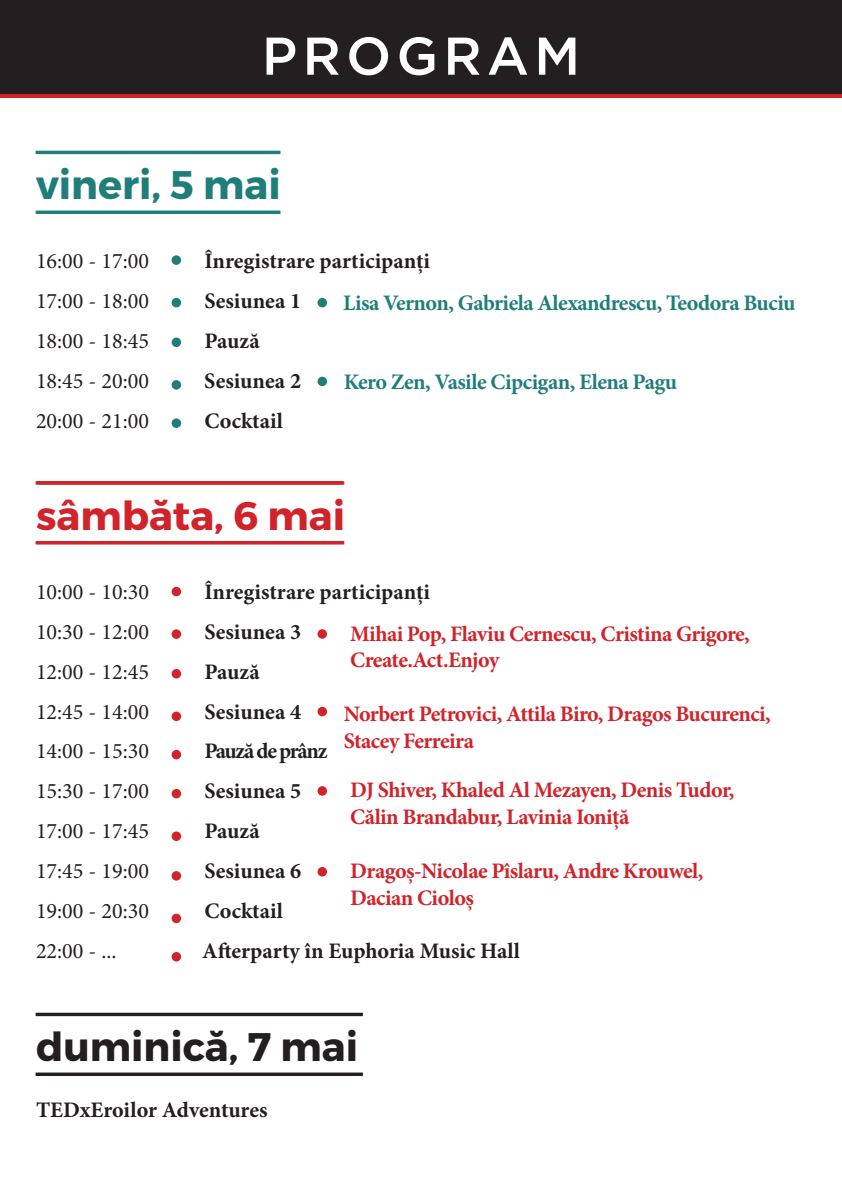
<style>
.page{position:relative;width:842px;height:1191px;background:#fff}
.page>*{position:absolute;margin:0;border:0;box-sizing:border-box;transform-origin:0 0}
.t1{font:500 53px "Gotham";letter-spacing:.1em;color:#fff}
.t2{font:700 39.9px "Montserrat";color:#231f20}
.t3{font:700 39.9px "Montserrat";color:#d1232a}
.t4{font:700 39.9px "Montserrat";color:#207e7a}
.t5{font:700 22.2px "Minion Pro";letter-spacing:-.025em;color:#d1232a}
.t6{font:700 22.2px "Minion Pro";color:#231f20}
.t7{font:22.2px "Minion Pro";color:#231f20}
.t8{font:700 22.2px "Minion Pro";letter-spacing:-.025em;color:#207e7a}
.t9{font:700 22.2px "Minion Pro";letter-spacing:-.06em;color:#231f20}
</style>
<div class="page">
<div style="left:0;top:0;width:842px;height:97px;background:#231f20"></div>
<hr style="left:0;top:94px;width:842px;height:4px;background:#d1232a">
<div style="left:36px;top:210px;width:244px;height:4px;border:3px solid #207e7a"></div>
<div style="left:36px;top:541px;width:308px;height:3px;border:3px solid #d1232a"></div>
<div style="left:36px;top:1072px;width:327px;height:4px;border:3px solid #231f20"></div>
<div style="left:36px;top:151px;width:244px;height:3px;border:3px solid #207e7a"></div>
<div style="left:36px;top:481px;width:308px;height:3px;border:3px solid #d1232a"></div>
<div style="left:36px;top:1012px;width:327px;height:4px;border:3px solid #231f20"></div>
<div style="left:172px;top:255px;width:9px;height:10px;background:#207e7a;border-radius:50%"></div>
<div style="left:172px;top:587px;width:9px;height:9px;background:#d1232a;border-radius:50%"></div>
<div style="left:172px;top:789px;width:9px;height:9px;background:#d1232a;border-radius:50%"></div>
<div style="left:172px;top:337px;width:9px;height:10px;background:#207e7a;border-radius:50%"></div>
<div style="left:172px;top:669px;width:9px;height:9px;background:#d1232a;border-radius:50%"></div>
<div style="left:172px;top:871px;width:9px;height:9px;background:#d1232a;border-radius:50%"></div>
<div style="left:172px;top:298px;width:9px;height:9px;background:#207e7a;border-radius:50%"></div>
<div style="left:317px;top:298px;width:10px;height:9px;background:#207e7a;border-radius:50%"></div>
<div style="left:317px;top:377px;width:10px;height:9px;background:#207e7a;border-radius:50%"></div>
<div style="left:317px;top:629px;width:10px;height:10px;background:#d1232a;border-radius:50%"></div>
<div style="left:317px;top:707px;width:10px;height:9px;background:#d1232a;border-radius:50%"></div>
<div style="left:317px;top:786px;width:10px;height:9px;background:#d1232a;border-radius:50%"></div>
<div style="left:317px;top:867px;width:10px;height:9px;background:#d1232a;border-radius:50%"></div>
<div style="left:172px;top:629px;width:9px;height:10px;background:#d1232a;border-radius:50%"></div>
<div style="left:172px;top:831px;width:9px;height:10px;background:#d1232a;border-radius:50%"></div>
<div style="left:172px;top:418px;width:9px;height:10px;background:#207e7a;border-radius:50%"></div>
<div style="left:172px;top:750px;width:9px;height:9px;background:#d1232a;border-radius:50%"></div>
<div style="left:172px;top:952px;width:9px;height:9px;background:#d1232a;border-radius:50%"></div>
<div style="left:172px;top:380px;width:9px;height:9px;background:#207e7a;border-radius:50%"></div>
<div style="left:172px;top:711px;width:9px;height:10px;background:#d1232a;border-radius:50%"></div>
<div style="left:172px;top:913px;width:9px;height:10px;background:#d1232a;border-radius:50%"></div>
<p class="t1" style="left:262px;top:26px;width:320px">PROGRAM</p>
<p class="t4" style="left:36px;top:160px;width:246px">vineri, 5 mai</p>
<p class="t7" style="left:36px;top:246px;width:115px">16:00 - 17:00</p>
<p class="t6" style="left:204px;top:245px;width:227px">Înregistrare participanți</p>
<p class="t7" style="left:36px;top:286px;width:115px">17:00 - 18:00</p>
<p class="t6" style="left:204px;top:285px;width:98px">Sesiunea 1</p>
<p class="t7" style="left:36px;top:326px;width:115px">18:00 - 18:45</p>
<p class="t6" style="left:204px;top:325px;width:57px">Pauză</p>
<p class="t7" style="left:36px;top:366px;width:115px">18:45 - 20:00</p>
<p class="t6" style="left:204px;top:365px;width:98px">Sesiunea 2</p>
<p class="t7" style="left:36px;top:406px;width:115px">20:00 - 21:00</p>
<p class="t6" style="left:204px;top:405px;width:80px">Cocktail</p>
<p class="t8" style="left:343px;top:287px;width:454px">Lisa Vernon, Gabriela Alexandrescu, Teodora Buciu</p>
<p class="t8" style="left:344px;top:366px;width:335px">Kero Zen, Vasile Cipcigan, Elena Pagu</p>
<p class="t3" style="left:36px;top:491px;width:311px">sâmbăta, 6 mai</p>
<p class="t7" style="left:36px;top:577px;width:115px">10:00 - 10:30</p>
<p class="t6" style="left:204px;top:576px;width:227px">Înregistrare participanți</p>
<p class="t7" style="left:36px;top:617px;width:115px">10:30 - 12:00</p>
<p class="t6" style="left:204px;top:616px;width:98px">Sesiunea 3</p>
<p class="t7" style="left:36px;top:656px;width:115px">12:00 - 12:45</p>
<p class="t6" style="left:204px;top:656px;width:57px">Pauză</p>
<p class="t7" style="left:36px;top:696px;width:115px">12:45 - 14:00</p>
<p class="t6" style="left:204px;top:696px;width:98px">Sesiunea 4</p>
<p class="t7" style="left:36px;top:736px;width:115px">14:00 - 15:30</p>
<p class="t9" style="left:204px;top:735px;width:125px">Pauză de prânz</p>
<p class="t7" style="left:36px;top:776px;width:115px">15:30 - 17:00</p>
<p class="t6" style="left:204px;top:775px;width:98px">Sesiunea 5</p>
<p class="t7" style="left:36px;top:816px;width:115px">17:00 - 17:45</p>
<p class="t6" style="left:204px;top:815px;width:57px">Pauză</p>
<p class="t7" style="left:36px;top:856px;width:115px">17:45 - 19:00</p>
<p class="t6" style="left:204px;top:855px;width:98px">Sesiunea 6</p>
<p class="t7" style="left:36px;top:896px;width:115px">19:00 - 20:30</p>
<p class="t6" style="left:204px;top:895px;width:80px">Cocktail</p>
<p class="t7" style="left:36px;top:936px;width:82px">22:00 - ...</p>
<p class="t6" style="left:202px;top:935px;width:319px">Afterparty în Euphoria Music Hall</p>
<p class="t5" style="left:350px;top:618px;width:401px">Mihai Pop, Flaviu Cernescu, Cristina Grigore,</p>
<p class="t5" style="left:350px;top:644px;width:151px">Create.Act.Enjoy</p>
<p class="t5" style="left:344px;top:698px;width:428px">Norbert Petrovici, Attila Biro, Dragos Bucurenci,</p>
<p class="t5" style="left:344px;top:725px;width:132px">Stacey Ferreira</p>
<p class="t5" style="left:350px;top:774px;width:386px">DJ Shiver, Khaled Al Mezayen, Denis Tudor,</p>
<p class="t5" style="left:350px;top:801px;width:281px">Călin Brandabur, Lavinia Ioniță</p>
<p class="t5" style="left:350px;top:855px;width:355px">Dragoș-Nicolae Pîslaru, Andre Krouwel,</p>
<p class="t5" style="left:350px;top:882px;width:125px">Dacian Cioloș</p>
<p class="t2" style="left:36px;top:1022px;width:324px">duminică, 7 mai</p>
<p class="t6" style="left:36px;top:1094px;width:233px">TEDxEroilor Adventures</p>
</div>
